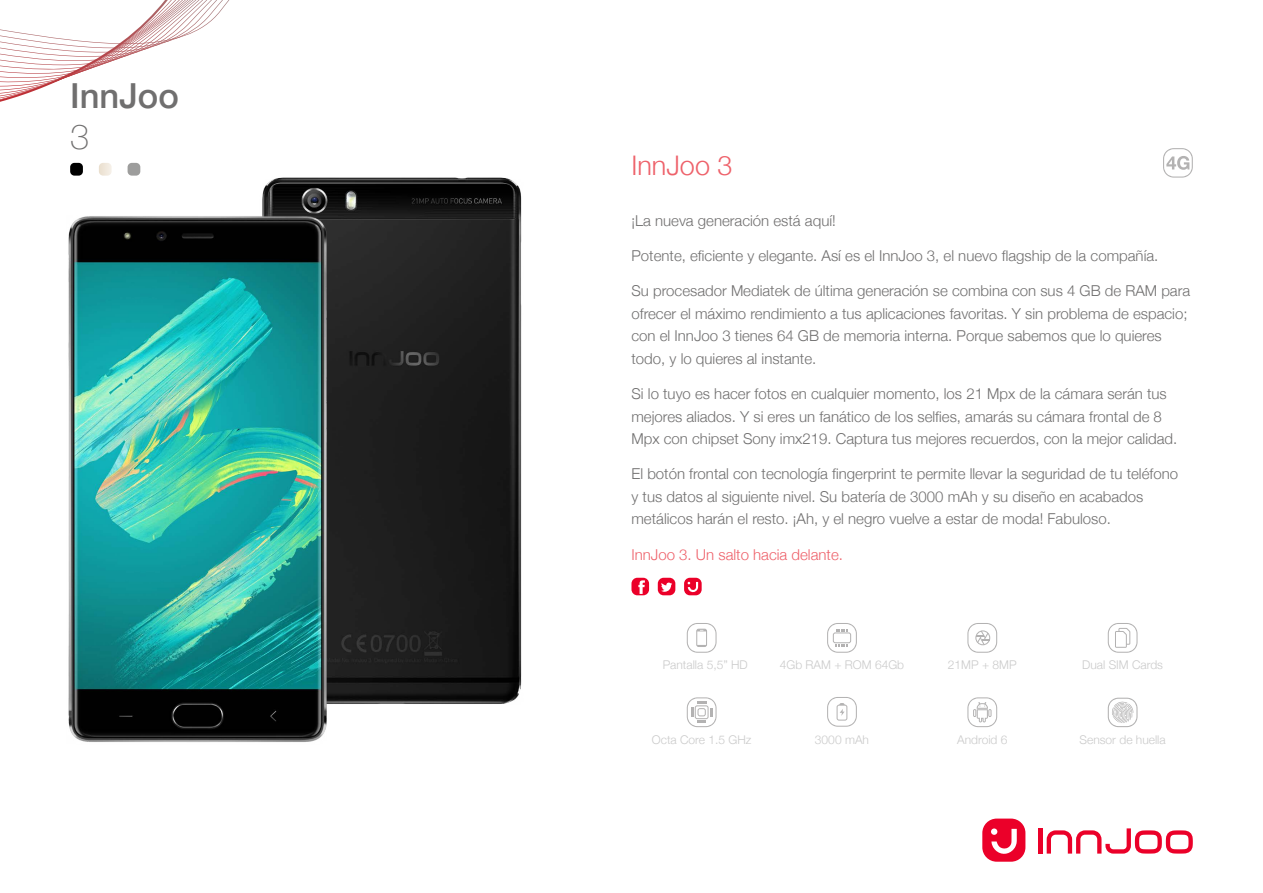
<style>
.page{position:relative;width:1263px;height:893px;background:#fff}
.page>*{position:absolute;margin:0;border:0;box-sizing:border-box;transform-origin:0 0}
.t1{font:500 34.5px "Helvetica Neue";color:#706f6f}
.t2{font:100 34.5px "Helvetica Neue";color:#706f6f}
.t3{font:300 27px "Helvetica Neue";color:#ee616a}
.t4{font:300 15px/22.5px "Helvetica Neue";color:#706f6f}
.t5{font:300 15px "Helvetica Neue";color:#ee616a}
.t6{font:300 12px "Helvetica Neue";color:#cacaca}
</style>
<div class="page">
<svg style="left:0;top:0;width:229px;height:102px"></svg>
<svg style="left:982px;top:819px;width:43px;height:43px"></svg>
<div style="left:1038px;top:828px;width:5px;height:26px;background:#eb0029"></div>
<svg style="left:1047px;top:828px;width:146px;height:26px"></svg>
<svg style="left:687px;top:697px;width:29px;height:30px"></svg>
<svg style="left:967px;top:623px;width:30px;height:30px"></svg>
<svg style="left:827px;top:623px;width:30px;height:30px"></svg>
<svg style="left:827px;top:697px;width:30px;height:30px"></svg>
<svg style="left:687px;top:623px;width:29px;height:30px"></svg>
<svg style="left:967px;top:697px;width:30px;height:30px"></svg>
<svg style="left:1108px;top:623px;width:29px;height:30px"></svg>
<div style="left:658px;top:578px;width:17px;height:17px;background:#eb0029;border-radius:6px"></div>
<div style="left:631px;top:578px;width:18px;height:17px;background:#eb0029;border-radius:6px"></div>
<svg style="left:684px;top:578px;width:18px;height:17px"></svg>
<svg style="left:661px;top:582px;width:11px;height:10px"></svg>
<svg style="left:638px;top:580px;width:7px;height:14px"></svg>
<div style="left:70px;top:163px;width:13px;height:13px;background:#000;border-radius:4px"></div>
<div style="left:128px;top:163px;width:12px;height:13px;background:#9d9d9c;border-radius:4px"></div>
<svg style="left:99px;top:163px;width:13px;height:13px"></svg>
<svg style="left:1163px;top:148px;width:30px;height:30px"></svg>
<img style="left:262px;top:177px;width:260px;height:527px">
<img style="left:68px;top:215px;width:259px;height:527px">
<svg style="left:1108px;top:698px;width:29px;height:29px"></svg>
<h1 class="t1" style="left:70px;top:68px;width:110px">InnJoo</h1>
<h1 class="t2" style="left:70px;top:111px;width:21px">3</h1>
<h2 class="t3" style="left:631px;top:144px;width:103px">InnJoo 3</h2>
<p class="t4" style="left:631px;top:208px;width:206px">¡La nueva generación está aquí!</p>
<p class="t4" style="left:631px;top:243px;width:528px">Potente, eficiente y elegante. Así es el InnJoo 3, el nuevo flagship de la compañía.</p>
<p class="t4" style="left:631px;top:279px;width:560px">Su procesador Mediatek de última generación se combina con sus 4 GB de RAM para ofrecer el máximo rendimiento a tus aplicaciones favoritas. Y sin problema de espacio; con el InnJoo 3 tienes 64 GB de memoria interna. Porque sabemos que lo quieres todo, y lo quieres al instante.</p>
<p class="t4" style="left:631px;top:381px;width:547px">Si lo tuyo es hacer fotos en cualquier momento, los 21 Mpx de la cámara serán tus mejores aliados. Y si eres un fanático de los selfies, amarás su cámara frontal de 8<br>Mpx con chipset Sony imx219. Captura tus mejores recuerdos, con la mejor calidad.</p>
<p class="t4" style="left:631px;top:462px;width:548px">El botón frontal con tecnología fingerprint te permite llevar la seguridad de tu teléfono y tus datos al siguiente nivel. Su batería de 3000 mAh y su diseño en acabados metálicos harán el resto. ¡Ah, y el negro vuelve a estar de moda! Fabuloso.</p>
<p class="t5" style="left:631px;top:542px;width:213px">InnJoo 3. Un salto hacia delante.</p>
<p class="t6" style="left:663px;top:655px;width:87px">Pantalla 5,5” HD</p>
<p class="t6" style="left:1082px;top:655px;width:82px">Dual SIM Cards</p>
<p class="t6" style="left:948px;top:655px;width:70px">21MP + 8MP</p>
<p class="t6" style="left:780px;top:655px;width:126px">4Gb RAM + ROM 64Gb</p>
<p class="t6" style="left:652px;top:730px;width:101px">Octa Core 1.5 GHz</p>
<p class="t6" style="left:815px;top:730px;width:56px">3000 mAh</p>
<p class="t6" style="left:957px;top:730px;width:52px">Android 6</p>
<p class="t6" style="left:1080px;top:730px;width:88px">Sensor de huella</p>
</div>
